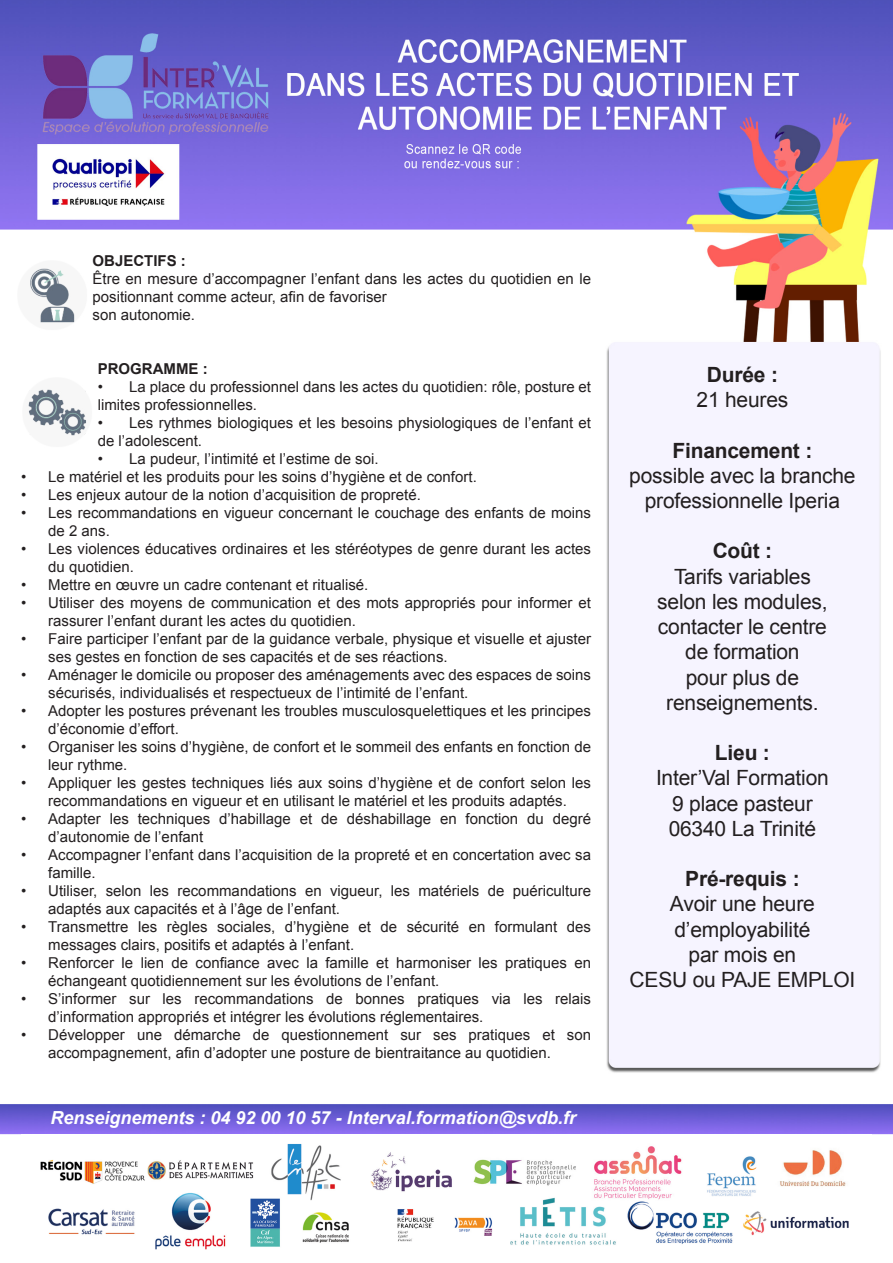
<style>
.page{position:relative;width:893px;height:1263px;background:#fff}
.page>*{position:absolute;margin:0;border:0;box-sizing:border-box;transform-origin:0 0}
.t1{font:21px/25.2px "Arial";letter-spacing:-.01em;color:#231f20;text-align:center}
.t2{font:700 21px "Arial";letter-spacing:-.01em;color:#231f20}
.t3{font:italic 700 18px "Arial";color:#fff}
.t4{font:15px/18px "Arial";color:#231f20}
.t5{font:700 15px "Arial";color:#231f20}
</style>
<div class="page">
<img style="left:0;top:0;width:893px;height:1135px">
<img style="left:16px;top:259px;width:72px;height:72px">
<img style="left:21px;top:376px;width:73px;height:73px">
<img style="left:21px;top:1134px;width:851px;height:116px">
<p class="t5" style="left:93px;top:251px;width:95px">OBJECTIFS :</p>
<p class="t4" style="left:93px;top:270px;width:500px">Être en mesure d’accompagner l’enfant dans les actes du quotidien en le positionnant comme acteur, afin de favoriser</p>
<p class="t4" style="left:93px;top:306px;width:104px">son autonomie.</p>
<p class="t5" style="left:98px;top:359px;width:111px">PROGRAMME :</p>
<p class="t4" style="left:98px;top:378px;width:495px">• La place du professionnel dans les actes du quotidien: rôle, posture et limites professionnelles.</p>
<p class="t4" style="left:98px;top:414px;width:495px">• Les rythmes biologiques et les besoins physiologiques de l’enfant et de l’adolescent.</p>
<p class="t4" style="left:98px;top:450px;width:282px">• La pudeur, l’intimité et l’estime de soi.</p>
<p class="t4" style="left:21px;top:468px;width:457px">• Le matériel et les produits pour les soins d’hygiène et de confort.</p>
<p class="t4" style="left:21px;top:486px;width:401px">• Les enjeux autour de la notion d’acquisition de propreté.</p>
<p class="t4" style="left:48px;top:504px;width:544px;text-indent:-27px">• Les recommandations en vigueur concernant le couchage des enfants de moins de 2 ans.</p>
<p class="t4" style="left:48px;top:540px;width:544px;text-indent:-27px">• Les violences éducatives ordinaires et les stéréotypes de genre durant les actes du quotidien.</p>
<p class="t4" style="left:21px;top:576px;width:349px">• Mettre en œuvre un cadre contenant et ritualisé.</p>
<p class="t4" style="left:48px;top:594px;width:544px;text-indent:-27px">• Utiliser des moyens de communication et des mots appropriés pour informer et rassurer l’enfant durant les actes du quotidien.</p>
<p class="t4" style="left:48px;top:630px;width:544px;text-indent:-27px">• Faire participer l’enfant par de la guidance verbale, physique et visuelle et ajuster ses gestes en fonction de ses capacités et de ses réactions.</p>
<p class="t4" style="left:48px;top:666px;width:544px;text-indent:-27px">• Aménager le domicile ou proposer des aménagements avec des espaces de soins sécurisés, individualisés et respectueux de l’intimité de l’enfant.</p>
<p class="t4" style="left:48px;top:702px;width:544px;text-indent:-27px">• Adopter les postures prévenant les troubles musculosquelettiques et les principes d’économie d’effort.</p>
<p class="t4" style="left:48px;top:738px;width:544px;text-indent:-27px">• Organiser les soins d’hygiène, de confort et le sommeil des enfants en fonction de leur rythme.</p>
<p class="t4" style="left:21px;top:774px;width:571px;text-align:center">• Appliquer les gestes techniques liés aux soins d’hygiène et de confort selon les recommandations en vigueur et en utilisant le matériel et les produits adaptés.</p>
<p class="t4" style="left:48px;top:810px;width:544px;text-indent:-27px">• Adapter les techniques d’habillage et de déshabillage en fonction du degré d’autonomie de l’enfant</p>
<p class="t4" style="left:48px;top:846px;width:544px;text-indent:-27px">• Accompagner l’enfant dans l’acquisition de la propreté et en concertation avec sa famille.</p>
<p class="t4" style="left:48px;top:882px;width:544px;text-indent:-27px">• Utiliser, selon les recommandations en vigueur, les matériels de puériculture adaptés aux capacités et à l’âge de l’enfant.</p>
<p class="t4" style="left:48px;top:918px;width:544px;text-indent:-27px">• Transmettre les règles sociales, d’hygiène et de sécurité en formulant des messages clairs, positifs et adaptés à l’enfant.</p>
<p class="t4" style="left:48px;top:954px;width:544px;text-indent:-27px">• Renforcer le lien de confiance avec la famille et harmoniser les pratiques en échangeant quotidiennement sur les évolutions de l’enfant.</p>
<p class="t4" style="left:48px;top:990px;width:544px;text-indent:-27px">• S’informer sur les recommandations de bonnes pratiques via les relais d’information appropriés et intégrer les évolutions réglementaires.</p>
<p class="t4" style="left:48px;top:1026px;width:544px;text-indent:-27px">• Développer une démarche de questionnement sur ses pratiques et son accompagnement, afin d’adopter une posture de bientraitance au quotidien.</p>
<p class="t3" style="left:51px;top:1106px;width:527px">Renseignements : 04 92 00 10 57 - Interval.formation@svdb.fr</p>
<p class="t2" style="left:707px;top:361px;width:73px">Durée :</p>
<p class="t1" style="left:697px;top:387px;width:93px">21 heures</p>
<p class="t2" style="left:672px;top:436px;width:141px">Financement :</p>
<p class="t1" style="left:629px;top:463px;width:228px">possible avec la branche professionnelle Iperia</p>
<p class="t2" style="left:713px;top:537px;width:61px">Coût :</p>
<p class="t1" style="left:674px;top:564px;width:138px">Tarifs variables</p>
<p class="t1" style="left:657px;top:589px;width:172px">selon les modules,</p>
<p class="t1" style="left:658px;top:614px;width:170px">contacter le centre</p>
<p class="t1" style="left:685px;top:639px;width:116px">de formation</p>
<p class="t1" style="left:686px;top:665px;width:115px">pour plus de</p>
<p class="t1" style="left:666px;top:690px;width:154px">renseignements.</p>
<p class="t2" style="left:715px;top:739px;width:56px">Lieu :</p>
<p class="t1" style="left:656px;top:765px;width:174px">Inter’Val Formation</p>
<p class="t1" style="left:672px;top:791px;width:142px">9 place pasteur</p>
<p class="t1" style="left:669px;top:816px;width:149px">06340 La Trinité</p>
<p class="t2" style="left:685px;top:865px;width:116px">Pré-requis :</p>
<p class="t1" style="left:670px;top:891px;width:146px">Avoir une heure</p>
<p class="t1" style="left:674px;top:917px;width:137px">d’employabilité</p>
<p class="t1" style="left:689px;top:942px;width:109px">par mois en</p>
<p class="t1" style="left:630px;top:967px;width:227px">CESU ou PAJE EMPLOI</p>
</div>
